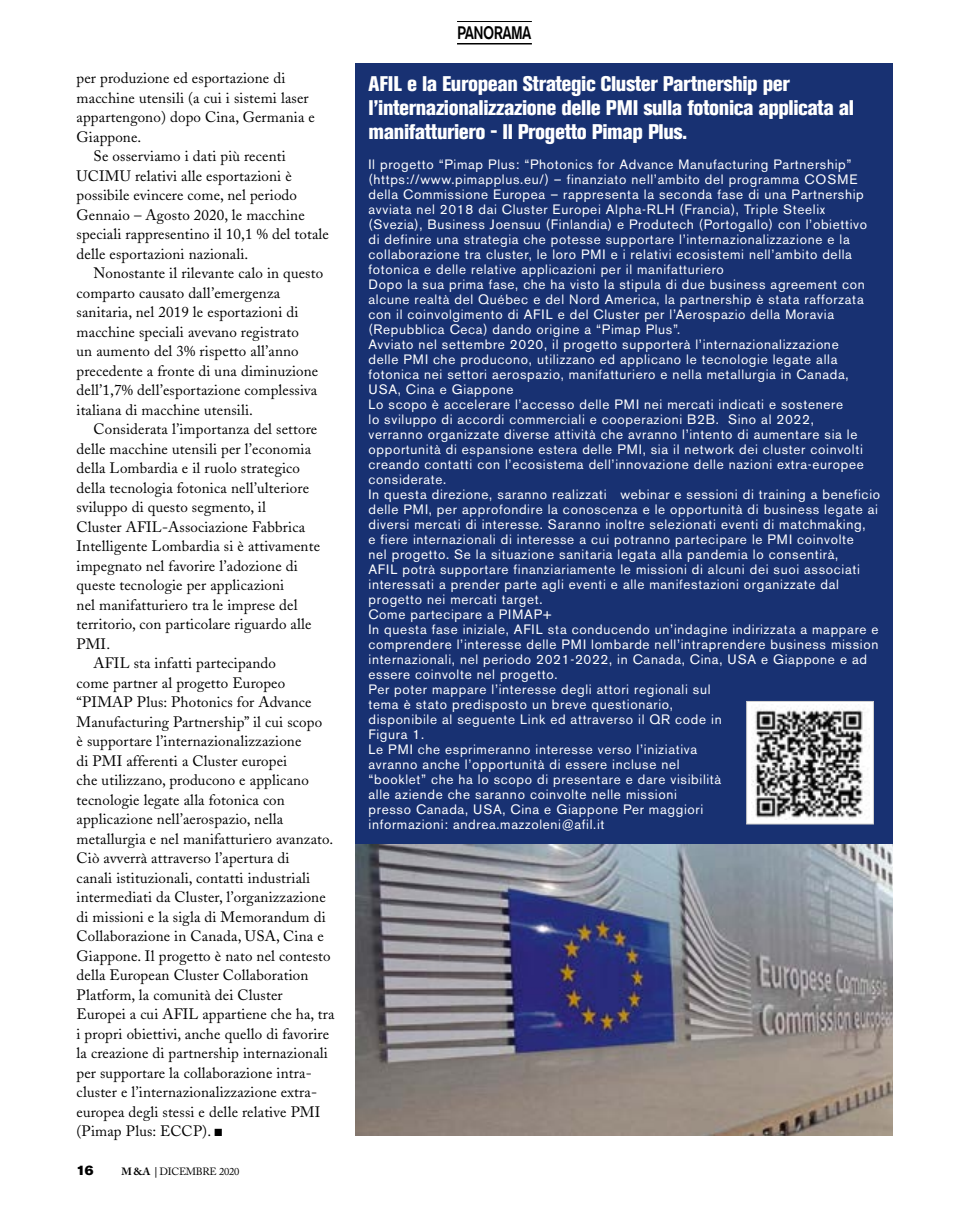
<style>
.page{position:relative;width:978px;height:1212px;background:#fff}
.page>*{position:absolute;margin:0;border:0;box-sizing:border-box;transform-origin:0 0}
.TITOLO_BOX{font:800 condensed 21px/24px "Akzidenz Grotesk BE";letter-spacing:-.02em;color:#fff}
.t1{font:500 18px "Akzidenz Grotesk BE";letter-spacing:-.04em;color:#000;scale:.8 1}
.TESTO{font:15px/19.5px "Adobe Caslon";letter-spacing:.01em;color:#000}
.TESTO_BOX{font:13.5px/15px "Akzidenz Grotesk BE";letter-spacing:.05em;color:#fff}
.t2{font:13.5px "Akzidenz Grotesk BE Super";color:#000}
.t3{font:10.5px "Adobe Caslon";letter-spacing:-.02em;color:#000}
.s1{font-weight:700}
</style>
<div class="page">
<hr style="left:457px;top:21px;width:75px;height:1px;background:#000">
<hr style="left:457px;top:43px;width:75px;height:2px;background:#000">
<div style="left:356px;top:64px;width:537px;height:780px;background:#183172"></div>
<img style="left:356px;top:844px;width:537px;height:291px">
<div style="left:747px;top:701px;width:126px;height:123px;background:#fff"></div>
<img style="left:751px;top:706px;width:119px;height:114px">
<div style="left:746px;top:701px;width:128px;height:123px;border:1px solid #cfcfcf"></div>
<p class="TESTO" style="left:77px;top:69px;width:240px">per produzione ed esportazione di macchine utensili (a cui i sistemi laser appartengono) dopo Cina, Germania e<br>Giappone.</p>
<p class="TESTO" style="left:77px;top:147px;width:254px;text-indent:17px">Se osserviamo i dati più recenti UCIMU relativi alle esportazioni è possibile evincere come, nel periodo Gennaio – Agosto 2020, le macchine speciali rappresentino il 10,1 % del totale delle esportazioni nazionali.</p>
<p class="TESTO" style="left:77px;top:264px;width:248px;text-indent:17px">Nonostante il rilevante calo in questo comparto causato dall’emergenza sanitaria, nel 2019 le esportazioni di macchine speciali avevano registrato<br>un aumento del 3% rispetto all’anno precedente a fronte di una diminuzione dell’1,7% dell’esportazione complessiva italiana di macchine utensili.</p>
<p class="TESTO" style="left:77px;top:420px;width:245px;text-indent:17px">Considerata l’importanza del settore delle macchine utensili per l’economia della Lombardia e il ruolo strategico della tecnologia fotonica nell’ulteriore sviluppo di questo segmento, il<br>Cluster AFIL-Associazione Fabbrica Intelligente Lombardia si è attivamente impegnato nel favorire l’adozione di queste tecnologie per applicazioni<br>nel manifatturiero tra le imprese del territorio, con particolare riguardo alle PMI.</p>
<p class="TESTO" style="left:77px;top:654px;width:259px;text-indent:17px">AFIL sta infatti partecipando<br>come partner al progetto Europeo “PIMAP Plus: Photonics for Advance Manufacturing Partnership” il cui scopo<br>è supportare l’internazionalizzazione<br>di PMI afferenti a Cluster europei<br>che utilizzano, producono e applicano tecnologie legate alla fotonica con applicazione nell’aerospazio, nella metallurgia e nel manifatturiero avanzato.<br>Ciò avverrà attraverso l’apertura di<br>canali istituzionali, contatti industriali intermediati da Cluster, l’organizzazione di missioni e la sigla di Memorandum di Collaborazione in Canada, USA, Cina e Giappone. Il progetto è nato nel contesto della European Cluster Collaboration Platform, la comunità dei Cluster Europei a cui AFIL appartiene che ha, tra i propri obiettivi, anche quello di favorire la creazione di partnership internazionali per supportare la collaborazione intra&shy;cluster e l’internazionalizzazione extra&shy;europea degli stessi e delle relative PMI (Pimap Plus: ECCP).</p>
<p class="t2" style="left:77px;top:1162px;width:19px">16</p>
<p class="t3" style="left:121px;top:1165px;width:120px"><span class="s1">M &amp;A |</span> DICEMBRE 2020</p>
<p class="t1" style="left:457px;top:21px;width:94px">PANORAMA</p>
<p class="TITOLO_BOX" style="left:369px;top:72px;width:487px">AFIL e la European Strategic Cluster Partnership per l’internazionalizzazione delle PMI sulla fotonica applicata al manifatturiero - Il Progetto Pimap Plus.</p>
<p class="TESTO_BOX" style="left:369px;top:157px;width:500px">Il progetto “Pimap Plus: “Photonics for Advance Manufacturing Partnership” (https://www.pimapplus.eu/) – finanziato nell’ambito del programma COSME della Commissione Europea – rappresenta la seconda fase di una Partnership avviata nel 2018 dai Cluster Europei Alpha-RLH (Francia), Triple Steelix (Svezia), Business Joensuu (Finlandia) e Produtech (Portogallo) con l’obiettivo di definire una strategia che potesse supportare l’internazionalizzazione e la collaborazione tra cluster, le loro PMI e i relativi ecosistemi nell’ambito della fotonica e delle relative applicazioni per il manifatturiero</p>
<p class="TESTO_BOX" style="left:369px;top:277px;width:498px">Dopo la sua prima fase, che ha visto la stipula di due business agreement con alcune realtà del Québec e del Nord America, la partnership è stata rafforzata con il coinvolgimento di AFIL e del Cluster per l’Aerospazio della Moravia (Repubblica Ceca) dando origine a “Pimap Plus”.</p>
<p class="TESTO_BOX" style="left:369px;top:337px;width:482px">Avviato nel settembre 2020, il progetto supporterà l’internazionalizzazione delle PMI che producono, utilizzano ed applicano le tecnologie legate alla fotonica nei settori aerospazio, manifatturiero e nella metallurgia in Canada, USA, Cina e Giappone</p>
<p class="TESTO_BOX" style="left:369px;top:397px;width:497px">Lo scopo è accelerare l’accesso delle PMI nei mercati indicati e sostenere<br>lo sviluppo di accordi commerciali e cooperazioni B2B. Sino al 2022, verranno organizzate diverse attività che avranno l’intento di aumentare sia le opportunità di espansione estera delle PMI, sia il network dei cluster coinvolti creando contatti con l’ecosistema dell’innovazione delle nazioni extra-europee considerate.</p>
<p class="TESTO_BOX" style="left:369px;top:487px;width:513px">In questa direzione, saranno realizzati webinar e sessioni di training a beneficio delle PMI, per approfondire la conoscenza e le opportunità di business legate ai diversi mercati di interesse. Saranno inoltre selezionati eventi di matchmaking,<br>e fiere internazionali di interesse a cui potranno partecipare le PMI coinvolte<br>nel progetto. Se la situazione sanitaria legata alla pandemia lo consentirà,<br>AFIL potrà supportare finanziariamente le missioni di alcuni dei suoi associati interessati a prender parte agli eventi e alle manifestazioni organizzate dal progetto nei mercati target.</p>
<p class="TESTO_BOX" style="left:369px;top:607px;width:185px">Come partecipare a PIMAP+</p>
<p class="TESTO_BOX" style="left:369px;top:622px;width:512px">In questa fase iniziale, AFIL sta conducendo un’indagine indirizzata a mappare e comprendere l’interesse delle PMI lombarde nell’intraprendere business mission internazionali, nel periodo 2021-2022, in Canada, Cina, USA e Giappone e ad essere coinvolte nel progetto.</p>
<p class="TESTO_BOX" style="left:369px;top:682px;width:355px">Per poter mappare l’interesse degli attori regionali sul tema è stato predisposto un breve questionario, disponibile al seguente Link ed attraverso il QR code in Figura 1.</p>
<p class="TESTO_BOX" style="left:369px;top:742px;width:354px">Le PMI che esprimeranno interesse verso l’iniziativa avranno anche l’opportunità di essere incluse nel “booklet” che ha lo scopo di presentare e dare visibilità alle aziende che saranno coinvolte nelle missioni presso Canada, USA, Cina e Giappone Per maggiori informazioni: andrea.mazzoleni@afil.it</p>
</div>
